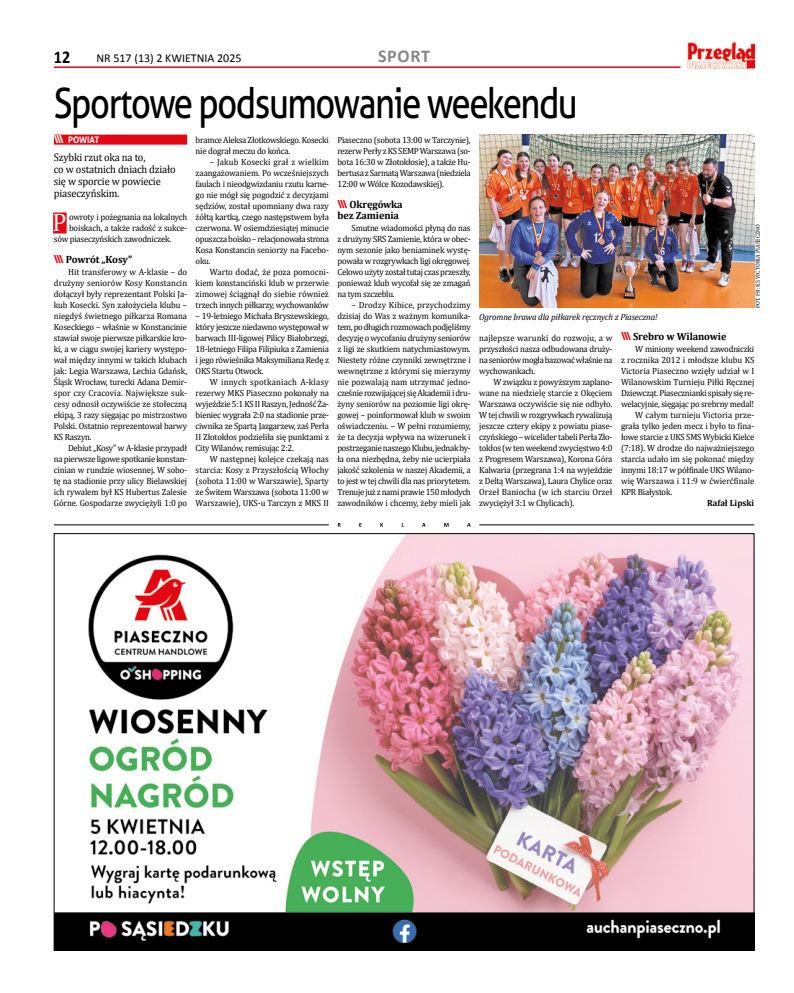
<style>
.page{position:relative;width:794px;height:993px;background:#fff}
.page>*{position:absolute;margin:0;border:0;box-sizing:border-box;transform-origin:0 0}
.t1{font:42px "Aller";letter-spacing:-.04em;color:#000;scale:.82 1}
.t2{font:25.5px "Cambria";color:#fff;scale:.96 1}
.t3{font:700 18px "Calibri";letter-spacing:.04em;color:#878787}
.t4{font:700 18px "Calibri";color:#000;scale:.9 1}
.t5{font:12px "Calibri";color:#000}
.t6{font:11px/12px "Cambria";letter-spacing:-.015em;color:#000;scale:.95 1}
.t7{font:700 10.5px/11px "Cambria";letter-spacing:-.01em;color:#000}
.t8{font:9px/11px "Cambria";letter-spacing:-.025em;color:#000;text-align:justify;scale:.96 1}
.t9{font:9px "Cambria";color:#000;scale:.96 1}
.t10{font:9px "Cambria";letter-spacing:-.005em;color:#000;scale:.96 1}
.t11{font:italic 9px "Cambria";letter-spacing:-.015em;color:#000}
.t12{font:9px "Cambria";letter-spacing:.005em;color:#000;scale:.96 1}
.t13{font:700 9px "Cambria";color:#000;scale:.96 1}
.t14{font:700 9px "Aller";color:#fff;scale:.96 1}
.t15{font:6px "Cambria";color:#000;scale:.96 1}
.s1{font-size:11px}
.s2{font-family:"Aller";font-size:11px;color:#e30613}
</style>
<div class="page">
<hr style="left:54px;top:66px;width:626px;height:2px;background:#e30613">
<img style="left:687px;top:42px;width:67px;height:26px">
<img style="left:56px;top:535px;width:696px;height:413px">
<hr style="left:54px;top:524px;width:275px;height:1px;background:#000">
<hr style="left:479px;top:524px;width:275px;height:1px;background:#000">
<svg style="left:338px;top:523px;width:132px;height:3px"></svg>
<div style="left:54px;top:134px;width:133px;height:10px;background:#e30613"></div>
<div style="left:53px;top:212px;width:14px;height:21px;background:#e30613"></div>
<img style="left:479px;top:135px;width:275px;height:172px">
<h3 class="t4" style="left:54px;top:45px;width:18px">11</h3>
<h3 class="t5" style="left:96px;top:51px;width:147px">NR 517 (13) 2 KWIETNIA 2025</h3>
<h3 class="t3" style="left:378px;top:45px;width:53px">SPORT</h3>
<h1 class="t1" style="left:54px;top:77px;width:640px">Sportowe podsumowanie weekendu</h1>
<p class="t14" style="left:54px;top:134px;width:49px"><span class="s1">\\\</span> POWIAT</p>
<p class="t6" style="left:54px;top:151px;width:130px">Szybki rzut oka na to,<br>co w ostatnich dniach działo się w sporcie w powiecie piaseczyńskim.</p>
<h2 class="t2" style="left:52px;top:207px;width:16px">P</h2>
<p class="t8" style="left:69px;top:211px;width:124px">owroty i pożegnania na lokalnych</p>
<p class="t8" style="left:69px;top:222px;width:124px">boiskach, a także radość z sukce-</p>
<p class="t8" style="left:54px;top:233px;width:124px">sów piaseczyńskich zawodniczek.</p>
<p class="t7" style="left:54px;top:254px;width:80px"><span class="s2">\\\</span> Powrót „Kosy”</p>
<p class="t8" style="left:54px;top:266px;width:140px;text-indent:14px">Hit transferowy w A-klasie – do drużyny seniorów Kosy Konstancin dołączył były reprezentant Polski Ja&shy;kub Kosecki. Syn założyciela klubu – niegdyś świetnego piłkarza Romana Koseckiego – właśnie w Konstancinie stawiał swoje pierwsze piłkarskie kro&shy;ki, a w ciągu swojej kariery występo&shy;wał między innymi w takich klubach jak: Legia Warszawa, Lechia Gdańsk, Śląsk Wrocław, turecki Adana Demir&shy;spor czy Cracovia. Największe suk&shy;cesy odnosił oczywiście ze stołeczną ekipą, 3 razy sięgając po mistrzostwo Polski. Ostatnio reprezentował barwy KS Raszyn.</p>
<p class="t8" style="left:54px;top:442px;width:140px;text-indent:14px">Debiut „Kosy” w A-klasie przypadł na pierwsze ligowe spotkanie konstan&shy;cinian w rundzie wiosennej. W sobo&shy;tę na stadionie przy ulicy Bielawskiej ich rywalem był KS Hubertus Zalesie Górne. Gospodarze zwyciężyli 1:0 po</p>
<p class="t8" style="left:196px;top:134px;width:140px">bramce Aleksa Złotkowskiego. Kosecki nie dograł meczu do końca.</p>
<p class="t8" style="left:196px;top:156px;width:140px;text-indent:14px">– Jakub Kosecki grał z wielkim zaangażowaniem. Po wcześniejszych faulach i nieodgwizdaniu rzutu karne&shy;go nie mógł się pogodzić z decyzjami sędziów, został upomniany dwa razy żółtą kartką, czego następstwem była czerwona. W osiemdziesiątej minucie opuszcza boisko – relacjonowała strona Kosa Konstancin seniorzy na Facebo&shy;oku.</p>
<p class="t8" style="left:196px;top:266px;width:140px;text-indent:14px">Warto dodać, że poza pomocni&shy;kiem konstanciński klub w przerwie zimowej ściągnął do siebie również trzech innych piłkarzy, wychowanków</p>
<p class="t8" style="left:196px;top:310px;width:140px">– 19-letniego Michała Bryszewskiego, który jeszcze niedawno występował w barwach III-ligowej Pilicy Białobrzegi, 18-letniego Filipa Filipiuka z Zamienia i jego rówieśnika Maksymiliana Redę z OKS Startu Otwock.</p>
<p class="t8" style="left:196px;top:376px;width:140px;text-indent:14px">W innych spotkaniach A-klasy rezerwy MKS Piaseczno pokonały na wyjeździe 5:1 KS II Raszyn, Jedność Ża&shy;bieniec wygrała 2:0 na stadionie prze&shy;ciwnika ze Spartą Jazgarzew, zaś Perła II Złotokłos podzieliła się punktami z City Wilanów, remisując 2:2.</p>
<p class="t8" style="left:196px;top:453px;width:140px;text-indent:14px">W następnej kolejce czekają nas starcia: Kosy z Przyszłością Włochy (sobota 11:00 w Warszawie), Sparty ze Świtem Warszawa (sobota 11:00 w Warszawie), UKS-u Tarczyn z MKS II</p>
<p class="t8" style="left:337px;top:134px;width:140px">Piaseczno (sobota 13:00 w Tarczynie), rezerw Perły z KS SEMP Warszawa (so&shy;bota 16:30 w Złotokłosie), a także Hu&shy;bertusa z Sarmatą Warszawa (niedziela 12:00 w Wólce Kozodawskiej).</p>
<p class="t7" style="left:337px;top:199px;width:67px"><span class="s2">\\\</span> Okręgówka bez Zamienia</p>
<p class="t8" style="left:337px;top:222px;width:140px;text-indent:14px">Smutne wiadomości płyną do nas z drużyny SRS Zamienie, która w obec&shy;nym sezonie jako beniaminek wystę&shy;powała w rozgrywkach ligi okręgowej.<br>Celowo użyty został tutaj czas przeszły, ponieważ klub wycofał się ze zmagań na tym szczeblu.</p>
<p class="t8" style="left:337px;top:299px;width:140px;text-indent:14px">– Drodzy Kibice, przychodzimy dzisiaj do Was z ważnym komunika&shy;tem, po długich rozmowach podjęliśmy decyzję o wycofaniu drużyny seniorów z ligi ze skutkiem natychmiastowym.<br>Niestety różne czynniki zewnętrzne i wewnętrzne z którymi się mierzymy nie pozwalają nam utrzymać jedno&shy;cześnie rozwijającej się Akademii i dru&shy;żyny seniorów na poziomie ligi okrę&shy;gowej – poinformował klub w swoim oświadczeniu. – W pełni rozumiemy, że ta decyzja wpływa na wizerunek i postrzeganie naszego Klubu, jednak by&shy;ła ona niezbędna, żeby nie ucierpiała jakość szkolenia w naszej Akademii, a to jest w tej chwili dla nas priorytetem.<br>Trenuje już z nami prawie 150 młodych zawodników i chcemy, żeby mieli jak</p>
<p class="t11" style="left:479px;top:310px;width:180px">Ogromne brawa dla piłkarek ręcznych z Piaseczna!</p>
<p class="t15" style="left:754px;top:308px;width:89px;rotate:-90deg">FOT. FB: KS VICTORIA PIASECZNO</p>
<p class="t8" style="left:479px;top:332px;width:140px">najlepsze warunki do rozwoju, a w przyszłości nasza odbudowana druży&shy;na seniorów mogła bazować właśnie na wychowankach.</p>
<p class="t8" style="left:479px;top:376px;width:140px;text-indent:14px">W związku z powyższym zaplano&shy;wane na niedzielę starcie z Okęciem Warszawa oczywiście się nie odbyło.<br>W tej chwili w rozgrywkach rywalizują jeszcze cztery ekipy z powiatu piase&shy;czyńskiego – wicelider tabeli Perła Zło&shy;tokłos (w ten weekend zwycięstwo 4:0 z Progresem Warszawa), Korona Góra Kalwaria (przegrana 1:4 na wyjeździe z Deltą Warszawa), Laura Chylice oraz Orzeł Baniocha (w ich starciu Orzeł zwyciężył 3:1 w Chylicach).</p>
<p class="t7" style="left:621px;top:331px;width:107px"><span class="s2">\\\</span> Srebro w Wilanowie</p>
<p class="t8" style="left:635px;top:343px;width:126px">W miniony weekend zawodniczki</p>
<p class="t9" style="left:621px;top:355px;width:140px">z rocznika 2012 i młodsze klubu KS</p>
<p class="t9" style="left:621px;top:366px;width:140px">Victoria Piaseczno wzięły udział w I</p>
<p class="t10" style="left:621px;top:377px;width:140px">Wilanowskim Turnieju Piłki Ręcznej</p>
<p class="t8" style="left:621px;top:387px;width:140px">Dziewcząt. Piasecznianki spisały się re-</p>
<p class="t8" style="left:621px;top:398px;width:140px">welacyjnie, sięgając po srebrny medal!</p>
<p class="t12" style="left:635px;top:410px;width:126px">W całym turnieju Victoria prze-</p>
<p class="t8" style="left:621px;top:420px;width:140px">grała tylko jeden mecz i było to fina-</p>
<p class="t8" style="left:621px;top:431px;width:140px">łowe starcie z UKS SMS Wybicki Kielce</p>
<p class="t8" style="left:621px;top:442px;width:140px">(7:18). W drodze do najważniejszego</p>
<p class="t10" style="left:621px;top:454px;width:140px">starcia udało im się pokonać między</p>
<p class="t8" style="left:621px;top:464px;width:140px">innymi 18:17 w półfinale UKS Wilano-</p>
<p class="t9" style="left:621px;top:476px;width:140px">wię Warszawa i 11:9 w ćwierćfinale</p>
<p class="t8" style="left:621px;top:486px;width:55px">KPR Białystok.</p>
<p class="t13" style="left:707px;top:497px;width:51px">Rafał Lipski</p>
</div>
